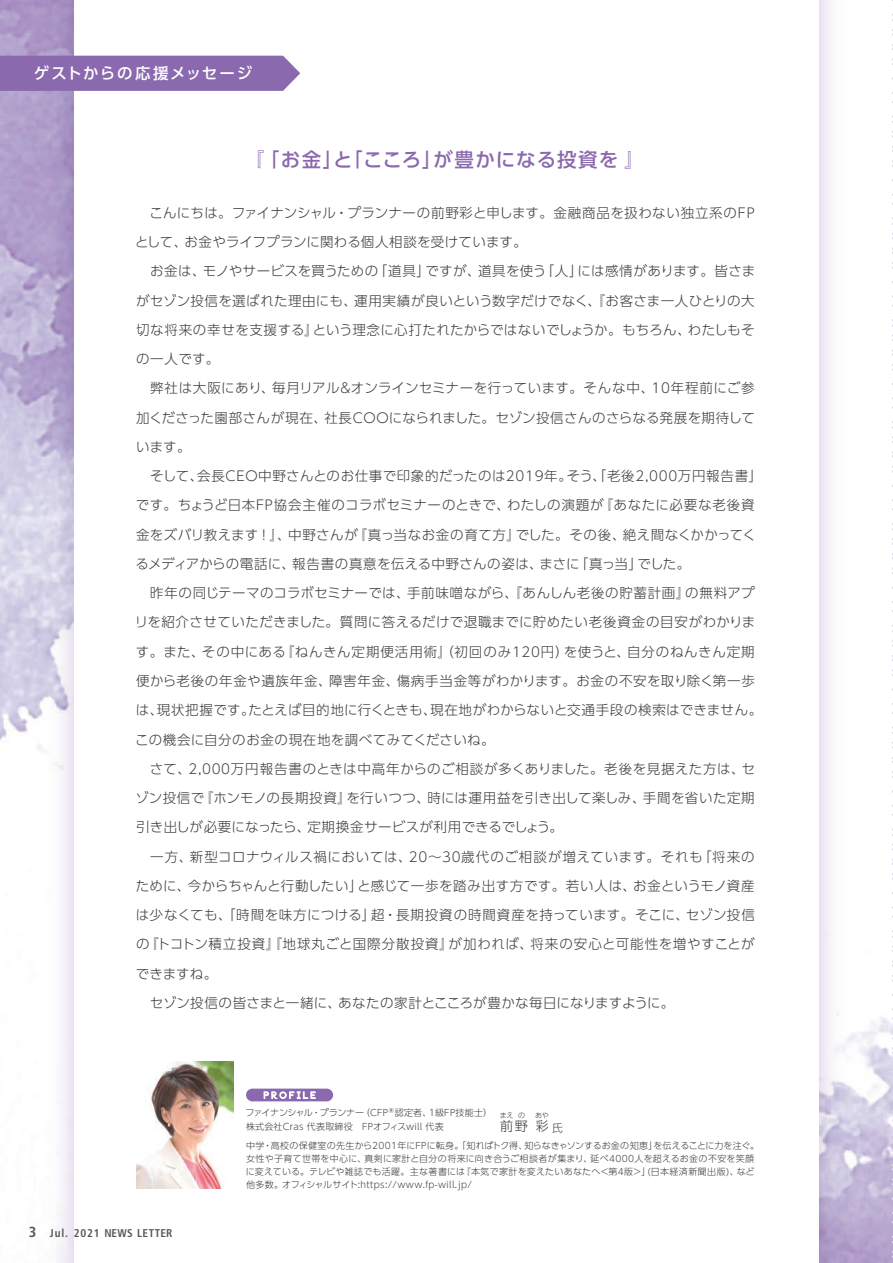
<style>
.page{position:relative;width:893px;height:1263px;background:#fff}
.page>*{position:absolute;margin:0;border:0;box-sizing:border-box;transform-origin:0 0}
.t1{font:500 19.5px "UD Shin Go Pro";letter-spacing:.05em;color:#8b69ae}
.t2{font:500 15.45px "UD Shin Go Pro";letter-spacing:.12em;color:#fff}
.t3{font:300 13.5px/29.2px "UD Shin Go Pro";letter-spacing:.03em;color:#3e3e3f}
.t4{font:300 13.05px "UD Shin Go Pro";color:#3e3e3f}
.t5{font:700 condensed 11.25px "Frutiger";letter-spacing:.04em;color:#57585a}
.t6{font:300 9px/12.8px "UD Shin Go Pro";letter-spacing:.02em;color:#3e3e3f}
.t7{font:700 9px "Neou";letter-spacing:.285em;color:#fff}
.t8{font:300 7.05px "UD Shin Go Pro";color:#3e3e3f}
.s1{font-size:10.5px}
.s2{font-size:10.8px}
.s3{font-size:14.7px}
</style>
<div class="page">
<img style="left:0;top:0;width:892px;height:1263px">
<img style="left:38px;top:0;width:817px;height:1263px">
<div style="left:74px;top:0;width:745px;height:1263px;background:#fff"></div>
<hr style="left:892px;top:0;width:1px;height:1263px;background:#bfbfbf">
<div style="left:0;top:56px;width:300px;height:35px;background:#8b69ae"></div>
<img style="left:136px;top:1061px;width:98px;height:127px">
<div style="left:246px;top:1088px;width:87px;height:13px;background:#8b69ae;border-radius:6px"></div>
<svg style="left:264px;top:1092px;width:51px;height:6px"></svg>
<p class="t2" style="left:34px;top:61px;width:220px">ゲストからの応援メッセージ</p>
<h1 class="t1" style="left:245px;top:144px;width:401px">『「お金」と「こころ」が豊かになる投資を』</h1>
<p class="t3" style="left:135px;top:198px;width:629px">　こんにちは。ファイナンシャル・プランナーの前野彩と申します。金融商品を扱わない独立系のFPとして、お金やライフプランに関わる個人相談を受けています。<br>　お金は、モノやサービスを買うための「道具」ですが、道具を使う「人」には感情があります。皆さまがセゾン投信を選ばれた理由にも、運用実績が良いという数字だけでなく、『お客さま一人ひとりの大切な将来の幸せを支援する』という理念に心打たれたからではないでしょうか。もちろん、わたしもその一人です。<br>　弊社は大阪にあり、毎月リアル＆オンラインセミナーを行っています。そんな中、10年程前にご参加くださった園部さんが現在、社長COOになられました。セゾン投信さんのさらなる発展を期待しています。<br>　そして、会長CEO中野さんとのお仕事で印象的だったのは2019年。そう、「老後2,000万円報告書」です。ちょうど日本FP協会主催のコラボセミナーのときで、わたしの演題が『あなたに必要な老後資金をズバリ教えます！』、中野さんが『真っ当なお金の育て方』でした。その後、絶え間なくかかってくるメディアからの電話に、報告書の真意を伝える中野さんの姿は、まさに「真っ当」でした。<br>　昨年の同じテーマのコラボセミナーでは、手前味噌ながら、『あんしん老後の貯蓄計画』の無料アプリを紹介させていただきました。質問に答えるだけで退職までに貯めたい老後資金の目安がわかります。また、その中にある『ねんきん定期便活用術』（初回のみ120円）を使うと、自分のねんきん定期便から老後の年金や遺族年金、障害年金、傷病手当金等がわかります。お金の不安を取り除く第一歩は、現状把握です。たとえば目的地に行くときも、現在地がわからないと交通手段の検索はできません。この機会に自分のお金の現在地を調べてみてくださいね。<br>　さて、2,000万円報告書のときは中高年からのご相談が多くありました。老後を見据えた方は、セゾン投信で『ホンモノの長期投資』を行いつつ、時には運用益を引き出して楽しみ、手間を省いた定期引き出しが必要になったら、定期換金サービスが利用できるでしょう。<br>　一方、新型コロナウィルス禍においては、20～30歳代のご相談が増えています。それも「将来のために、今からちゃんと行動したい」と感じて一歩を踏み出す方です。若い人は、お金というモノ資産は少なくても、「時間を味方につける」超・長期投資の時間資産を持っています。そこに、セゾン投信の『トコトン積立投資』『地球丸ごと国際分散投資』が加われば、将来の安心と可能性を増やすことができますね。<br>　セゾン投信の皆さまと一緒に、あなたの家計とこころが豊かな毎日になりますように。</p>
<p class="t7" style="left:264px;top:1091px;width:53px">PROFILE</p>
<p class="t6" style="left:246px;top:1105px;width:248px;line-height:14px">ファイナンシャル・プランナー（CFP<span class="s1">®</span>認定者、１級FP技能士）株式会社Cras 代表取締役 FPオフィスwill 代表</p>
<p class="t8" style="left:500px;top:1109px;width:27px">まえ の</p>
<p class="t8" style="left:535px;top:1109px;width:15px">あや</p>
<p class="t4" style="left:500px;top:1115px;width:64px">前野 彩<span class="s2">氏</span></p>
<p class="t5" style="left:29px;top:1226px;width:145px"><span class="s3">3</span> Jul. 2021 NEWS LETTER</p>
<p class="t6" style="left:246px;top:1139px;width:515px">中学・高校の保健室の先生から2001年にFPに転身。「知ればトク得、知らなきゃソンするお金の知恵」を伝えることに力を注ぐ。女性や子育て世帯を中心に、真剣に家計と自分の将来に向き合うご相談者が集まり、延べ4000人を超えるお金の不安を笑顔に変えている。テレビや雑誌でも活躍。主な著書には『本気で家計を変えたいあなたへ＜第4版＞」(日本経済新聞出版)、など他多数。オフィシャルサイト:https://www.fp-will.jp/</p>
</div>
